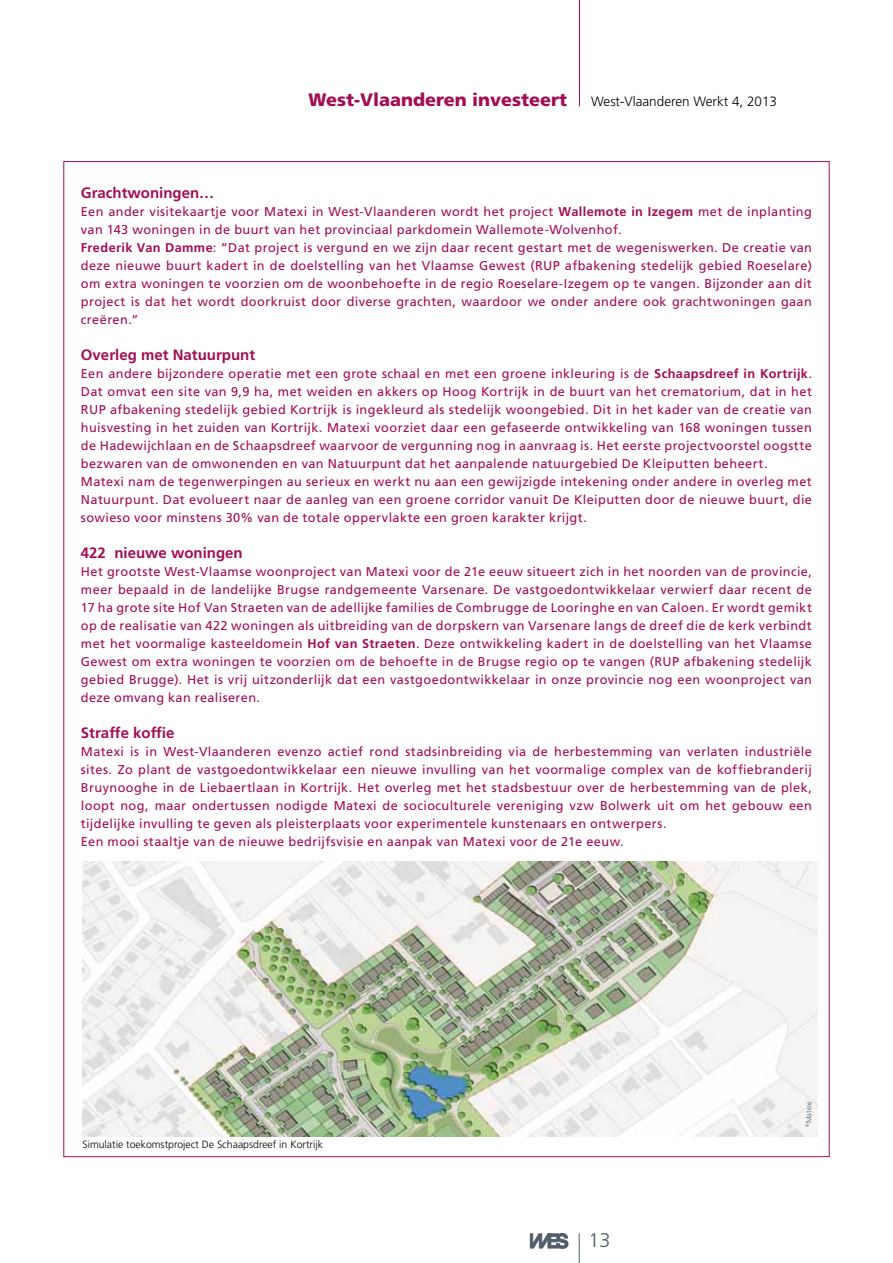
<style>
.page{position:relative;width:893px;height:1263px;background:#fff}
.page>*{position:absolute;margin:0;border:0;box-sizing:border-box;transform-origin:0 0}
.t1{font:300 19.8px "Frutiger LT Std";color:#4d5d62}
.t2{font:900 18px "Frutiger LT Std";color:#a30d53}
.t3{font:700 15px "Frutiger LT Std";color:#a30d53}
.t4{font:300 13.5px "Frutiger LT Std";color:#000}
.t5{font:12.75px/18px "Frutiger LT Std";letter-spacing:.03em;color:#a30d53}
.t6{font:300 10.5px "Frutiger LT Std";color:#000}
.t7{font:300 7.5px "Frutiger LT Std";letter-spacing:.02em;color:#525f6a}
.s1{font-weight:700}
</style>
<div class="page">
<hr style="left:579px;top:1233px;width:1px;height:30px;background:#4d5d62">
<svg style="left:530px;top:1233px;width:38px;height:15px"></svg>
<hr style="left:579px;top:0;width:1px;height:106px;background:#a30d53">
<img style="left:82px;top:861px;width:736px;height:275px">
<h2 class="t2" style="left:308px;top:89px;width:260px">West-Vlaanderen investeert</h2>
<p class="t4" style="left:591px;top:94px;width:188px">West-Vlaanderen Werkt 4, 2013</p>
<p class="t3" style="left:81px;top:184px;width:135px">Grachtwoningen…</p>
<p class="t5" style="left:81px;top:203px;width:732px">Een ander visitekaartje voor Matexi in West-Vlaanderen wordt het project <span class="s1">Wallemote in Izegem</span> met de inplanting van 143 woningen in de buurt van het provinciaal parkdomein Wallemote-Wolvenhof.<br><span class="s1">Frederik Van Damme</span>: “Dat project is vergund en we zijn daar recent gestart met de wegeniswerken. De creatie van deze nieuwe buurt kadert in de doelstelling van het Vlaamse Gewest (RUP afbakening stedelijk gebied Roeselare) om extra woningen te voorzien om de woonbehoefte in de regio Roeselare-Izegem op te vangen. Bijzonder aan dit project is dat het wordt doorkruist door diverse grachten, waardoor we onder andere ook grachtwoningen gaan creëren.”</p>
<p class="t3" style="left:81px;top:346px;width:176px">Overleg met Natuurpunt</p>
<p class="t5" style="left:81px;top:365px;width:733px">Een andere bijzondere operatie met een grote schaal en met een groene inkleuring is de <span class="s1">Schaapsdreef in Kortrijk</span>.<br>Dat omvat een site van 9,9 ha, met weiden en akkers op Hoog Kortrijk in de buurt van het crematorium, dat in het RUP afbakening stedelijk gebied Kortrijk is ingekleurd als stedelijk woongebied. Dit in het kader van de creatie van huisvesting in het zuiden van Kortrijk. Matexi voorziet daar een gefaseerde ontwikkeling van 168 woningen tussen de Hadewijchlaan en de Schaapsdreef waarvoor de vergunning nog in aanvraag is. Het eerste projectvoorstel oogstte bezwaren van de omwonenden en van Natuurpunt dat het aanpalende natuurgebied De Kleiputten beheert.<br>Matexi nam de tegenwerpingen au serieux en werkt nu aan een gewijzigde intekening onder andere in overleg met Natuurpunt. Dat evolueert naar de aanleg van een groene corridor vanuit De Kleiputten door de nieuwe buurt, die sowieso voor minstens 30% van de totale oppervlakte een groen karakter krijgt.</p>
<p class="t3" style="left:81px;top:544px;width:163px">422 nieuwe woningen</p>
<p class="t5" style="left:81px;top:563px;width:732px;text-align:justify">Het grootste West-Vlaamse woonproject van Matexi voor de 21e eeuw situeert zich in het noorden van de provincie, meer bepaald in de landelijke Brugse randgemeente Varsenare. De vastgoedontwikkelaar verwierf daar recent de 17 ha grote site Hof Van Straeten van de adellijke families de Combrugge de Looringhe en van Caloen. Er wordt gemikt op de realisatie van 422 woningen als uitbreiding van de dorpskern van Varsenare langs de dreef die de kerk verbindt met het voormalige kasteeldomein <span class="s1">Hof van Straeten</span>. Deze ontwikkeling kadert in de doelstelling van het Vlaamse Gewest om extra woningen te voorzien om de behoefte in de Brugse regio op te vangen (RUP afbakening stedelijk gebied Brugge). Het is vrij uitzonderlijk dat een vastgoedontwikkelaar in onze provincie nog een woonproject van deze omvang kan realiseren.</p>
<p class="t3" style="left:81px;top:724px;width:95px">Straffe koffie</p>
<p class="t5" style="left:81px;top:743px;width:732px">Matexi is in West-Vlaanderen evenzo actief rond stadsinbreiding via de herbestemming van verlaten industriële sites. Zo plant de vastgoedontwikkelaar een nieuwe invulling van het voormalige complex van de koffiebranderij Bruynooghe in de Liebaertlaan in Kortrijk. Het overleg met het stadsbestuur over de herbestemming van de plek, loopt nog, maar ondertussen nodigde Matexi de socioculturele vereniging vzw Bolwerk uit om het gebouw een tijdelijke invulling te geven als pleisterplaats voor experimentele kunstenaars en ontwerpers.<br>Een mooi staaltje van de nieuwe bedrijfsvisie en aanpak van Matexi voor de 21e eeuw.</p>
<p class="t6" style="left:82px;top:1138px;width:242px">Simulatie toekomstproject De Schaapsdreef in Kortrijk</p>
<h1 class="t1" style="left:588px;top:1229px;width:24px">13</h1>
<p class="t7" style="left:805px;top:1127px;width:27px;rotate:-90deg"><sup>©</sup>Matexi</p>
</div>
